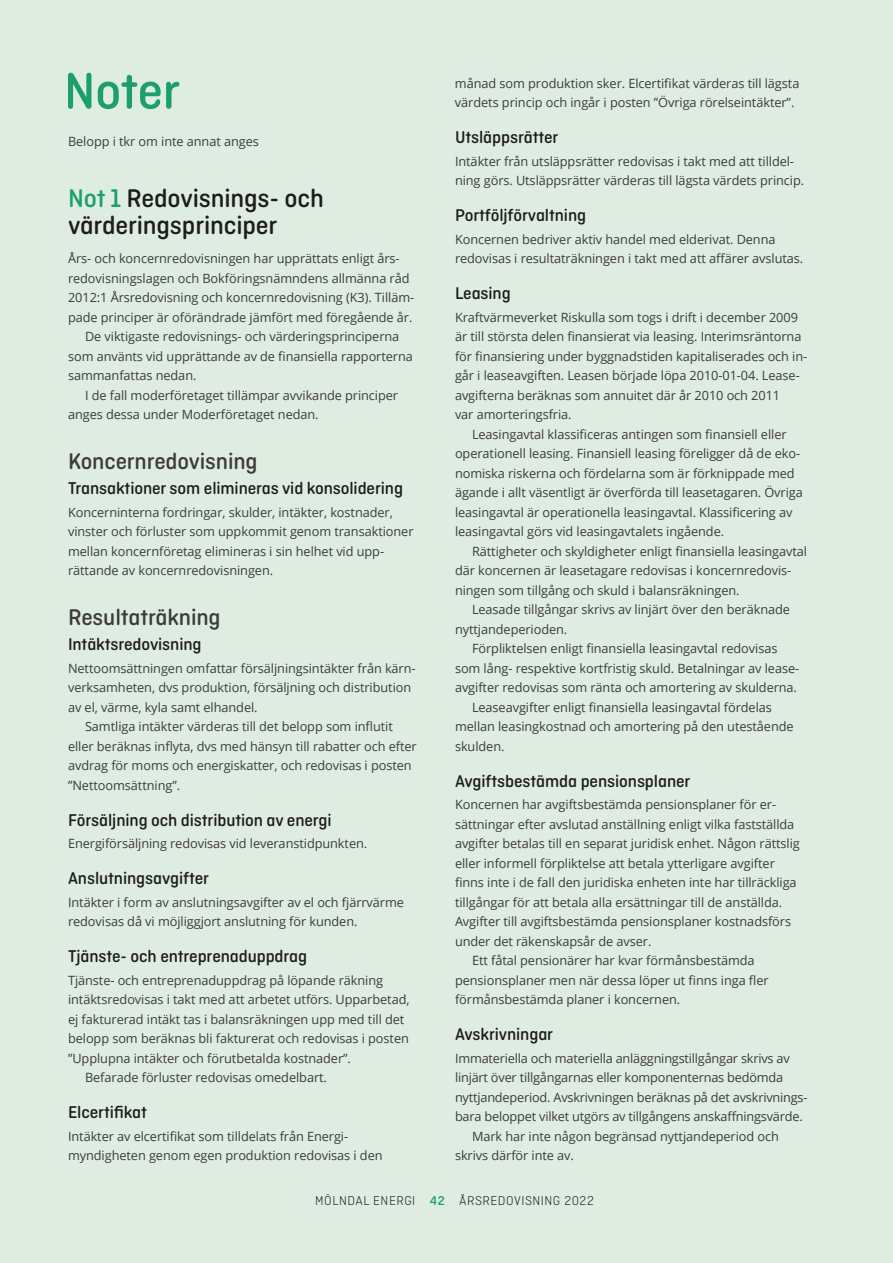
<style>
.page{position:relative;width:893px;height:1263px;background:#dfece2}
.page>*{position:absolute;margin:0;border:0;box-sizing:border-box;transform-origin:0 0}
.t1{font:500 54px "Ciutadella Rounded";letter-spacing:-.01em;color:#1d9f68}
.t2{font:500 27px/27px "Ciutadella Rounded";letter-spacing:-.005em;color:#1d1d1b}
.t3{font:500 24px "Ciutadella Rounded";letter-spacing:-.005em;color:#3c3c3b}
.t4{font:500 18px "Ciutadella Rounded";letter-spacing:-.005em;color:#1d1d1b}
.t5{font:300 13.5px "Ciutadella Rounded";letter-spacing:.04em;color:#1d1d1b}
.t6{font:12.75px/19.5px "Open Sans";letter-spacing:-.005em;color:#3c3c3b}
.s1{color:#1d9f68}
.s2{font-weight:500;color:#1d9f68}
</style>
<div class="page">
<h1 class="t1" style="left:64px;top:61px;width:118px">Noter</h1>
<p class="t6" style="left:68px;top:131px;width:192px">Belopp i tkr om inte annat anges</p>
<h2 class="t2" style="left:68px;top:184px;width:257px"><span class="s1">Not 1</span> Redovisnings- och värderingsprinciper</h2>
<p class="t6" style="left:68px;top:248px;width:333px">Års- och koncernredovisningen har upprättats enligt års-</p>
<p class="t6" style="left:68px;top:268px;width:343px">redovisningslagen och Bokföringsnämndens allmänna råd</p>
<p class="t6" style="left:68px;top:287px;width:348px">2012:1 Årsredovisning och koncernredovisning (K3). Tilläm-</p>
<p class="t6" style="left:68px;top:307px;width:346px">pade principer är oförändrade jämfört med föregående år.</p>
<p class="t6" style="left:85px;top:326px;width:316px">De viktigaste redovisnings- och värderingsprinciperna</p>
<p class="t6" style="left:68px;top:346px;width:346px">som använts vid upprättande av de finansiella rapporterna</p>
<p class="t6" style="left:68px;top:365px;width:130px">sammanfattas nedan.</p>
<p class="t6" style="left:85px;top:385px;width:314px">I de fall moderföretaget tillämpar avvikande principer</p>
<p class="t6" style="left:68px;top:404px;width:252px">anges dessa under Moderföretaget nedan.</p>
<h3 class="t3" style="left:68px;top:447px;width:191px">Koncernredovisning</h3>
<h3 class="t4" style="left:68px;top:478px;width:337px">Transaktioner som elimineras vid konsolidering</h3>
<p class="t6" style="left:68px;top:502px;width:347px">Koncerninterna fordringar, skulder, intäkter, kostnader, vinster och förluster som uppkommit genom transaktioner mellan koncernföretag elimineras i sin helhet vid upp&shy;rättande av koncernredovisningen.</p>
<h3 class="t3" style="left:68px;top:603px;width:154px">Resultaträkning</h3>
<h3 class="t4" style="left:68px;top:634px;width:135px">Intäktsredovisning</h3>
<p class="t6" style="left:68px;top:658px;width:349px">Nettoomsättningen omfattar försäljningsintäkter från kärn-</p>
<p class="t6" style="left:68px;top:677px;width:345px">verksamheten, dvs produktion, försäljning och distribution</p>
<p class="t6" style="left:68px;top:697px;width:191px">av el, värme, kyla samt elhandel.</p>
<p class="t6" style="left:85px;top:716px;width:309px">Samtliga intäkter värderas till det belopp som influtit</p>
<p class="t6" style="left:68px;top:736px;width:350px">eller beräknas inflyta, dvs med hänsyn till rabatter och efter</p>
<p class="t6" style="left:68px;top:755px;width:345px">avdrag för moms och energiskatter, och redovisas i posten</p>
<p class="t6" style="left:68px;top:775px;width:114px">”Nettoomsättning”.</p>
<h3 class="t4" style="left:68px;top:810px;width:265px">Försäljning och distribution av energi</h3>
<p class="t6" style="left:68px;top:833px;width:301px">Energiförsäljning redovisas vid leveranstidpunkten.</p>
<h3 class="t4" style="left:68px;top:868px;width:143px">Anslutningsavgifter</h3>
<p class="t6" style="left:68px;top:892px;width:337px">Intäkter i form av anslutningsavgifter av el och fjärrvärme redovisas då vi möjliggjort anslutning för kunden.</p>
<h3 class="t4" style="left:68px;top:946px;width:241px">Tjänste- och entreprenaduppdrag</h3>
<p class="t6" style="left:68px;top:970px;width:317px">Tjänste- och entreprenaduppdrag på löpande räkning</p>
<p class="t6" style="left:68px;top:989px;width:343px">intäktsredovisas i takt med att arbetet utförs. Upparbetad,</p>
<p class="t6" style="left:68px;top:1009px;width:338px">ej fakturerad intäkt tas i balansräkningen upp med till det</p>
<p class="t6" style="left:68px;top:1028px;width:342px">belopp som beräknas bli fakturerat och redovisas i posten</p>
<p class="t6" style="left:68px;top:1048px;width:284px">”Upplupna intäkter och förutbetalda kostnader”.</p>
<p class="t6" style="left:85px;top:1067px;width:243px">Befarade förluster redovisas omedelbart.</p>
<h3 class="t4" style="left:68px;top:1102px;width:80px">Elcertifikat</h3>
<p class="t6" style="left:68px;top:1126px;width:316px">Intäkter av elcertifikat som tilldelats från Energi&shy;myndigheten genom egen produktion redovisas i den</p>
<p class="t6" style="left:455px;top:73px;width:346px">månad som produktion sker. Elcertifikat värderas till lägsta värdets princip och ingår i posten ”Övriga rörelseintäkter”.</p>
<h3 class="t4" style="left:455px;top:127px;width:105px">Utsläppsrätter</h3>
<p class="t6" style="left:455px;top:151px;width:351px">Intäkter från utsläppsrätter redovisas i takt med att tilldel&shy;ning görs. Utsläppsrätter värderas till lägsta värdets princip.</p>
<h3 class="t4" style="left:455px;top:205px;width:133px">Portföljförvaltning</h3>
<p class="t6" style="left:455px;top:229px;width:350px">Koncernen bedriver aktiv handel med elderivat. Denna redovisas i resultaträkningen i takt med att affärer avslutas.</p>
<h3 class="t4" style="left:455px;top:283px;width:57px">Leasing</h3>
<p class="t6" style="left:455px;top:307px;width:344px">Kraftvärmeverket Riskulla som togs i drift i december 2009</p>
<p class="t6" style="left:455px;top:326px;width:348px">är till största delen finansierat via leasing. Interimsräntorna</p>
<p class="t6" style="left:455px;top:346px;width:354px">för finansiering under byggnadstiden kapitaliserades och in-</p>
<p class="t6" style="left:455px;top:365px;width:346px">går i leaseavgiften. Leasen började löpa 2010-01-04. Lease-</p>
<p class="t6" style="left:455px;top:385px;width:327px">avgifterna beräknas som annuitet där år 2010 och 2011</p>
<p class="t6" style="left:455px;top:404px;width:118px">var amorteringsfria.</p>
<p class="t6" style="left:472px;top:424px;width:316px">Leasingavtal klassificeras antingen som finansiell eller</p>
<p class="t6" style="left:455px;top:443px;width:347px">operationell leasing. Finansiell leasing föreligger då de eko-</p>
<p class="t6" style="left:455px;top:463px;width:341px">nomiska riskerna och fördelarna som är förknippade med</p>
<p class="t6" style="left:455px;top:482px;width:349px">ägande i allt väsentligt är överförda till leasetagaren. Övriga</p>
<p class="t6" style="left:455px;top:502px;width:339px">leasingavtal är operationella leasingavtal. Klassificering av</p>
<p class="t6" style="left:455px;top:521px;width:271px">leasingavtal görs vid leasingavtalets ingående.</p>
<p class="t6" style="left:472px;top:541px;width:337px">Rättigheter och skyldigheter enligt finansiella leasingavtal</p>
<p class="t6" style="left:455px;top:560px;width:338px">där koncernen är leasetagare redovisas i koncernredovis-</p>
<p class="t6" style="left:455px;top:580px;width:286px">ningen som tillgång och skuld i balansräkningen.</p>
<p class="t6" style="left:472px;top:599px;width:319px">Leasade tillgångar skrivs av linjärt över den beräknade</p>
<p class="t6" style="left:455px;top:619px;width:114px">nyttjandeperioden.</p>
<p class="t6" style="left:472px;top:638px;width:307px">Förpliktelsen enligt finansiella leasingavtal redovisas</p>
<p class="t6" style="left:455px;top:658px;width:346px">som lång- respektive kortfristig skuld. Betalningar av lease-</p>
<p class="t6" style="left:455px;top:677px;width:344px">avgifter redovisas som ränta och amortering av skulderna.</p>
<p class="t6" style="left:472px;top:697px;width:301px">Leaseavgifter enligt finansiella leasingavtal fördelas</p>
<p class="t6" style="left:455px;top:716px;width:340px">mellan leasingkostnad och amortering på den utestående</p>
<p class="t6" style="left:455px;top:736px;width:51px">skulden.</p>
<h3 class="t4" style="left:455px;top:771px;width:237px">Avgiftsbestämda pensionsplaner</h3>
<p class="t6" style="left:455px;top:794px;width:323px">Koncernen har avgiftsbestämda pensionsplaner för er-</p>
<p class="t6" style="left:455px;top:814px;width:341px">sättningar efter avslutad anställning enligt vilka fastställda</p>
<p class="t6" style="left:455px;top:833px;width:346px">avgifter betalas till en separat juridisk enhet. Någon rättslig</p>
<p class="t6" style="left:455px;top:853px;width:321px">eller informell förpliktelse att betala ytterligare avgifter</p>
<p class="t6" style="left:455px;top:872px;width:343px">finns inte i de fall den juridiska enheten inte har tillräckliga</p>
<p class="t6" style="left:455px;top:892px;width:329px">tillgångar för att betala alla ersättningar till de anställda.</p>
<p class="t6" style="left:455px;top:911px;width:338px">Avgifter till avgiftsbestämda pensionsplaner kostnadsförs</p>
<p class="t6" style="left:455px;top:931px;width:198px">under det räkenskapsår de avser.</p>
<p class="t6" style="left:472px;top:950px;width:284px">Ett fåtal pensionärer har kvar förmånsbestämda</p>
<p class="t6" style="left:455px;top:970px;width:315px">pensionsplaner men när dessa löper ut finns inga fler</p>
<p class="t6" style="left:455px;top:989px;width:227px">förmånsbestämda planer i koncernen.</p>
<h3 class="t4" style="left:455px;top:1024px;width:100px">Avskrivningar</h3>
<p class="t6" style="left:455px;top:1048px;width:336px">Immateriella och materiella anläggningstillgångar skrivs av</p>
<p class="t6" style="left:455px;top:1067px;width:330px">linjärt över tillgångarnas eller komponenternas bedömda</p>
<p class="t6" style="left:455px;top:1087px;width:354px">nyttjandeperiod. Avskrivningen beräknas på det avskrivnings-</p>
<p class="t6" style="left:455px;top:1106px;width:349px">bara beloppet vilket utgörs av tillgångens anskaffningsvärde.</p>
<p class="t6" style="left:472px;top:1126px;width:308px">Mark har inte någon begränsad nyttjandeperiod och</p>
<p class="t6" style="left:455px;top:1145px;width:120px">skrivs därför inte av.</p>
<p class="t5" style="left:315px;top:1193px;width:280px">MÖLNDAL ENERGI <span class="s2">42</span> ÅRSREDOVISNING 2022</p>
</div>
